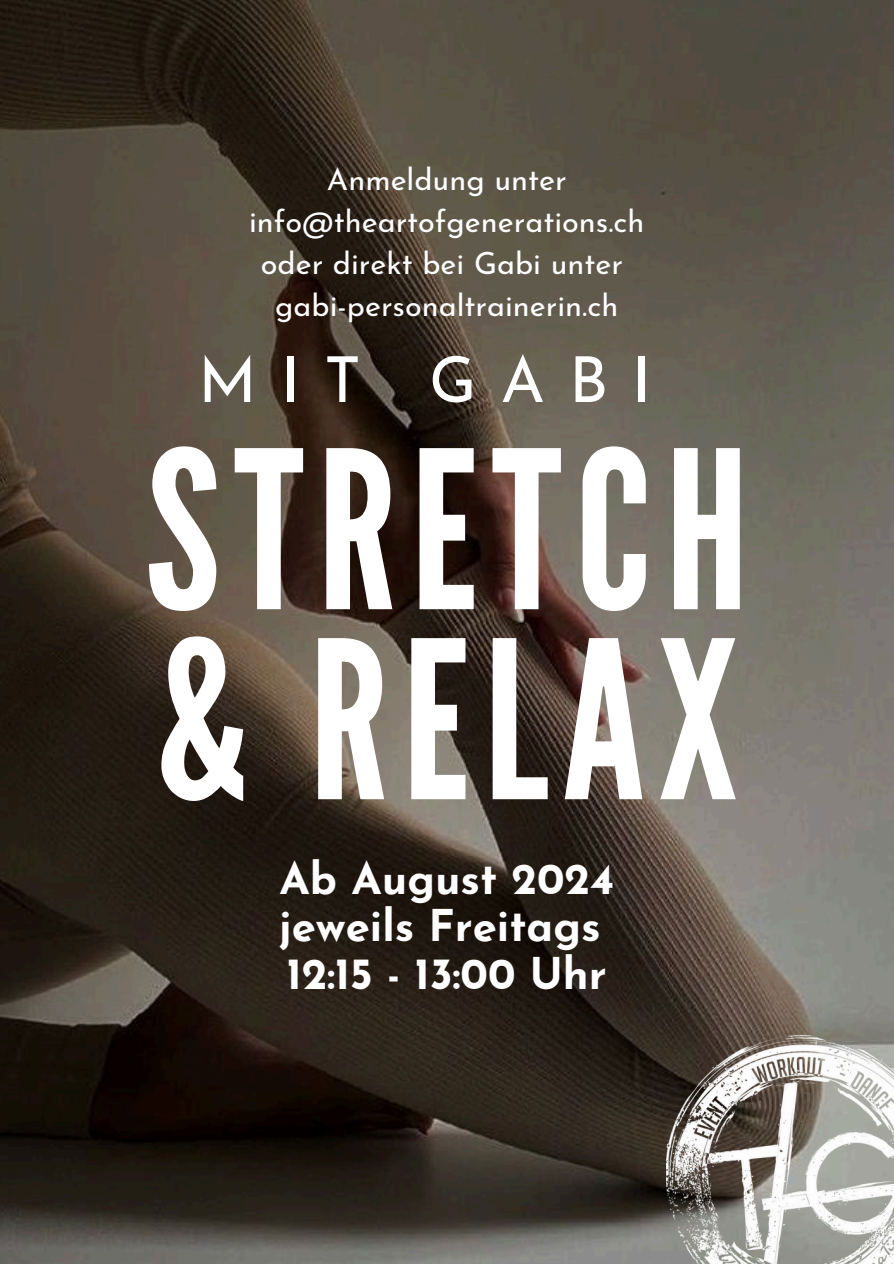
<style>
.page{position:relative;width:894px;height:1264px;background:#fff}
.page>*{position:absolute;margin:0;border:0;box-sizing:border-box;transform-origin:0 0}
.t1{font:219px/189.9px "League Gothic";letter-spacing:.065em;color:#fff}
.t2{font:63.15px "Josefin Sans";letter-spacing:.38em;color:#fff}
.t3{font:700 43.65px/47.2px "Josefin Sans";color:#fff}
.t4{font:30.6px/42px "Josefin Sans";color:#fff;text-align:center}
</style>
<div class="page">
<img style="left:0;top:0;width:893px;height:1263px">
<img style="left:666px;top:1035px;width:227px;height:228px">
<p class="t4" style="left:249px;top:162px;width:397px">Anmeldung unter info@theartofgenerations.ch</p>
<p class="t4" style="left:261px;top:246px;width:363px">oder direkt bei Gabi unter</p>
<p class="t4" style="left:275px;top:288px;width:344px">gabi-personaltrainerin.ch</p>
<h1 class="t2" style="left:198px;top:354px;width:454px">MIT GABI</h1>
<p class="t1" style="left:145px;top:441px;width:604px">STRETCH &amp; RELAX</p>
<p class="t3" style="left:279px;top:859px;width:337px">Ab August 2024 jeweils Freitags<br>12:15 - 13:00 Uhr</p>
</div>
